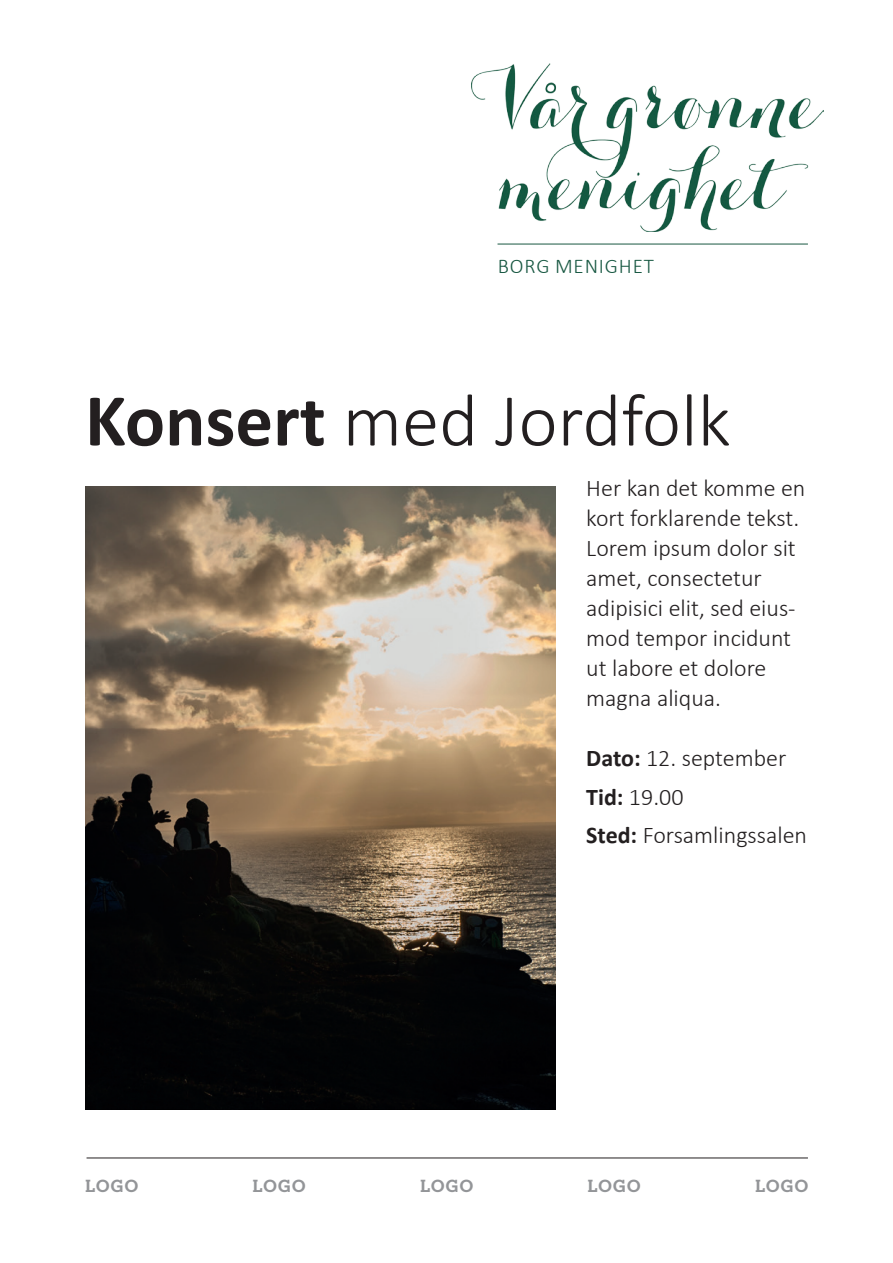
<style>
.page{position:relative;width:893px;height:1263px;background:#fff}
.page>*{position:absolute;margin:0;border:0;box-sizing:border-box;transform-origin:0 0}
.t1{font:300 75px "Calibri";color:#231f20}
.t2{font:300 24px/30px "Calibri";color:#231f20}
.t3{font:300 21px "Calibri";letter-spacing:.04em;color:#185842}
.t4{font:700 18px "Neutraface Slab Text";letter-spacing:.03em;color:#939598}
.s1{font-weight:700}
</style>
<div class="page">
<hr style="left:87px;top:1158px;width:721px;height:1px;background:#231f20">
<img style="left:85px;top:487px;width:471px;height:623px">
<img style="left:472px;top:64px;width:352px;height:168px">
<hr style="left:497px;top:244px;width:311px;height:1px;background:#185842">
<p class="t3" style="left:498px;top:253px;width:157px">BORG MENIGHET</p>
<h1 class="t1" style="left:85px;top:374px;width:647px"><span class="s1">Konsert</span> med Jordfolk</h1>
<p class="t2" style="left:586px;top:472px;width:221px">Her kan det komme en kort forklarende tekst.<br>Lorem ipsum dolor sit amet, consectetur adipisici elit, sed eius&shy;mod tempor incidunt ut labore et dolore magna aliqua.</p>
<p class="t2" style="left:586px;top:738px;width:222px;line-height:38.5px"><span class="s1">Dato:</span> 12. september<br><span class="s1">Tid:</span> 19.00<br><span class="s1">Sted:</span> Forsamlingssalen</p>
<p class="t4" style="left:85px;top:1174px;width:55px">LOGO</p>
<p class="t4" style="left:253px;top:1174px;width:55px">LOGO</p>
<p class="t4" style="left:420px;top:1174px;width:55px">LOGO</p>
<p class="t4" style="left:587px;top:1174px;width:55px">LOGO</p>
<p class="t4" style="left:755px;top:1174px;width:55px">LOGO</p>
</div>
